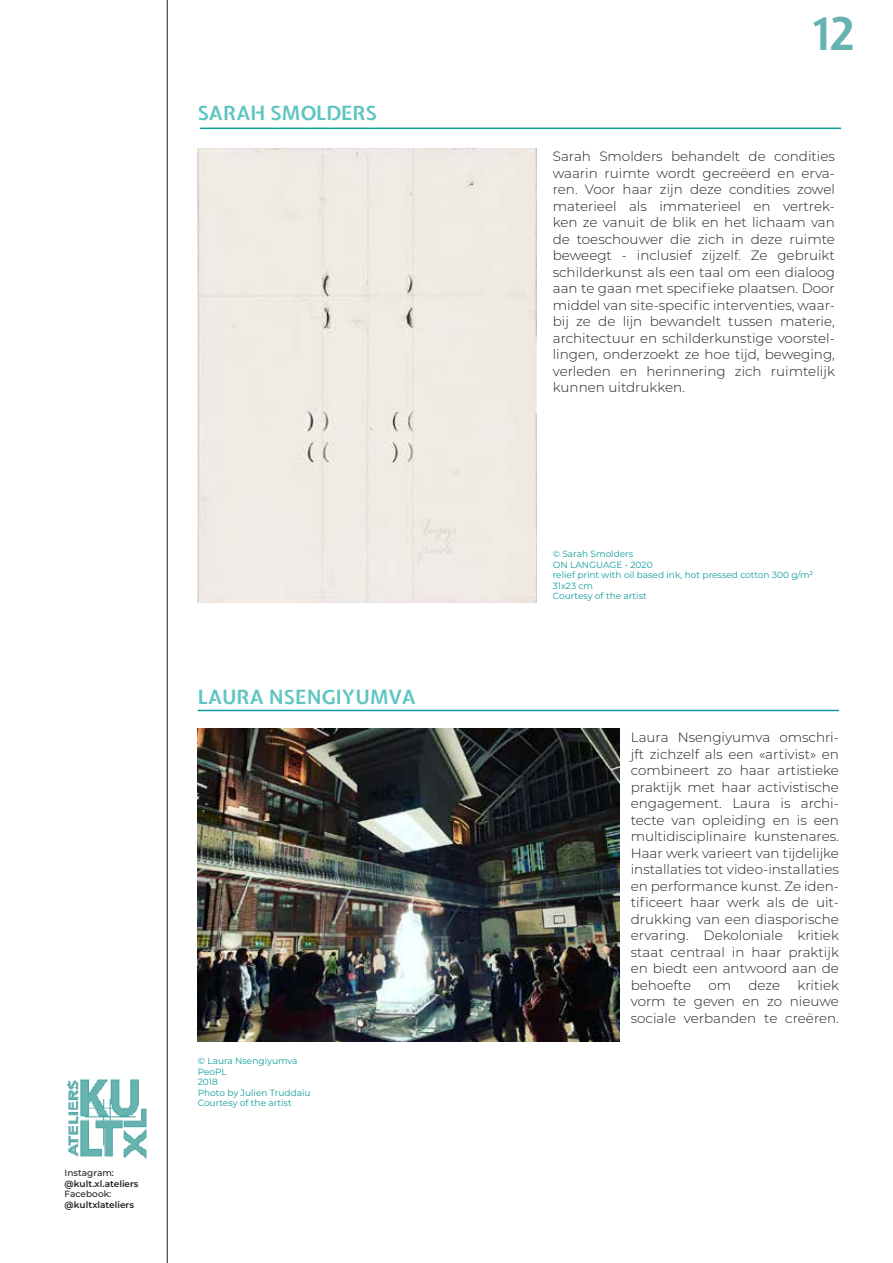
<style>
.page{position:relative;width:893px;height:1263px;background:#fff}
.page>*{position:absolute;margin:0;border:0;box-sizing:border-box;transform-origin:0 0}
.t1{font:700 46.5px "Expletus Sans";color:#68b3b2}
.t2{font:700 19.5px "Expletus Sans";color:#5fc5c2}
.t3{font:300 13.5px/16.5px "Montserrat";color:#231f20;text-align:justify}
.t4{font:9px/10.5px "Montserrat";color:#0f9d99}
.t5{font:600 9px "Montserrat";color:#231f20}
.t6{font:500 9px "Montserrat";color:#231f20}
</style>
<div class="page">
<hr style="left:167px;top:0;width:1px;height:1263px;background:#231f20">
<img style="left:67px;top:1079px;width:80px;height:80px">
<div style="left:198px;top:148px;width:338px;height:455px;background:#f0ebe3"></div>
<hr style="left:200px;top:128px;width:641px;height:1px;background:#0f9d99">
<hr style="left:198px;top:710px;width:641px;height:1px;background:#0f9d99">
<img style="left:198px;top:729px;width:421px;height:313px">
<h2 class="t2" style="left:198px;top:102px;width:181px">SARAH SMOLDERS</h2>
<h2 class="t2" style="left:198px;top:686px;width:220px">LAURA NSENGIYUMVA</h2>
<p class="t6" style="left:65px;top:1167px;width:51px">Instagram:</p>
<p class="t5" style="left:65px;top:1177px;width:75px">@kult.xl.ateliers</p>
<p class="t6" style="left:65px;top:1188px;width:48px">Facebook:</p>
<p class="t5" style="left:65px;top:1198px;width:71px">@kultxlateliers</p>
<p class="t4" style="left:198px;top:1055px;width:114px">© Laura Nsengiyumva<br>PeoPL<br>2018<br>Photo by Julien Truddaïu<br>Courtesy of the artist</p>
<h1 class="t1" style="left:814px;top:8px;width:43px">12</h1>
<p class="t3" style="left:553px;top:148px;width:284px">Sarah Smolders behandelt de condities waarin ruimte wordt gecreëerd en erva&shy;ren. Voor haar zijn deze condities zowel materieel als immaterieel en vertrek&shy;ken ze vanuit de blik en het lichaam van de toeschouwer die zich in deze ruimte beweegt - inclusief zijzelf. Ze gebruikt schilderkunst als een taal om een dialoog aan te gaan met specifieke plaatsen. Door middel van site-specific interventies, waar&shy;bij ze de lijn bewandelt tussen materie, architectuur en schilderkunstige voorstel&shy;lingen, onderzoekt ze hoe tijd, beweging, verleden en herinnering zich ruimtelijk kunnen uitdrukken.</p>
<p class="t4" style="left:553px;top:549px;width:262px">© Sarah Smolders<br>ON LANGUAGE - 2020<br>relief print with oil based ink, hot pressed cotton 300 g/m²<br>31x23 cm<br>Courtesy of the artist</p>
<p class="t3" style="left:631px;top:728px;width:210px">Laura Nsengiyumva omschri&shy;jft zichzelf als een «artivist» en combineert zo haar artistieke praktijk met haar activistische engagement. Laura is archi&shy;tecte van opleiding en is een multidisciplinaire kunstenares.<br>Haar werk varieert van tijdelijke installaties tot video-installaties en performance kunst. Ze iden&shy;tificeert haar werk als de uit&shy;drukking van een diasporische ervaring. Dekoloniale kritiek staat centraal in haar praktijk en biedt een antwoord aan de behoefte</p>
<p class="t3" style="left:631px;top:976px;width:210px;text-indent:167px">kritiek vorm te geven en zo nieuwe sociale verbanden te creëren.</p>
<p class="t3" style="left:708px;top:976px;width:24px">om</p>
<p class="t3" style="left:748px;top:976px;width:33px">deze</p>
</div>
